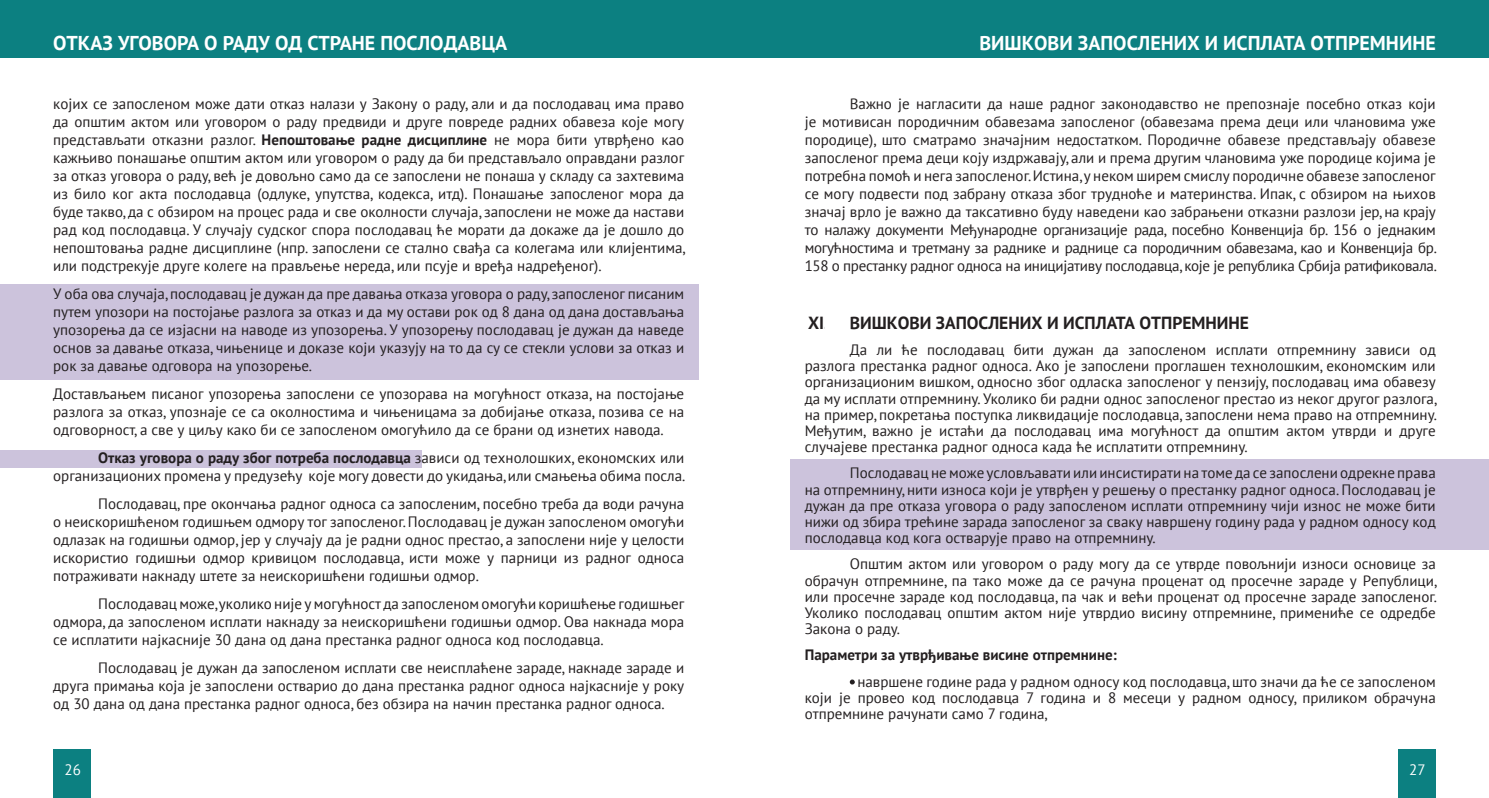
<style>
.page{position:relative;width:1489px;height:798px;background:#fff}
.page>*{position:absolute;margin:0;border:0;box-sizing:border-box;transform-origin:0 0}
.t1{font:700 20px "PT Sans";color:#fff}
.t2{font:700 17.5px "PT Sans";color:#231f20}
.t3{font:15px/18px "PT Sans";color:#231f20;text-align:justify}
.t4{font:700 15px "PT Sans";color:#231f20}
.t5{font:15px "PT Sans";color:#fff}
.s1{font-weight:700}
</style>
<div class="page">
<div style="left:0;top:0;width:744px;height:58px;background:#0c8081"></div>
<div style="left:744px;top:0;width:744px;height:58px;background:#0c8081"></div>
<div style="left:53px;top:748px;width:38px;height:49px;background:#0c8081"></div>
<div style="left:1397px;top:748px;width:38px;height:49px;background:#0c8081"></div>
<div style="left:0;top:450px;width:422px;height:17px;background:#ccc3dc"></div>
<div style="left:0;top:283px;width:698px;height:96px;background:#ccc3dc"></div>
<div style="left:790px;top:459px;width:698px;height:91px;background:#ccc3dc"></div>
<svg style="left:849px;top:679px;width:5px;height:5px"></svg>
<h1 class="t1" style="left:53px;top:30px;width:455px">ОТКАЗ УГОВОРА О РАДУ ОД СТРАНЕ ПОСЛОДАВЦА</h1>
<p class="t3" style="left:53px;top:94px;width:633px">којих се запосленом може дати отказ налази у Закону о раду, али и да послодавац има право да општим актом или уговором о раду предвиди и друге повреде радних обавеза које могу представљати отказни разлог. <span class="s1">Непоштовање радне дисциплине</span> не мора бити утврђено као кажњиво понашање општим актом или уговором о раду да би представљало оправдани разлог за отказ уговора о раду, већ је довољно само да се запослени не понаша у складу са захтевима из било ког акта послодавца (одлуке, упутства, кодекса, итд). Понашање запосленог мора да буде такво, да с обзиром на процес рада и све околности случаја, запослени не може да настави рад код послодавца. У случају судског спора послодавац ће морати да докаже да је дошло до непоштовања радне дисциплине (нпр. запослени се стално свађа са колегама или клијентима, или подстрекује друге колеге на прављење нереда, или псује и вређа надређеног).</p>
<p class="t3" style="left:53px;top:284px;width:632px">У оба ова случаја, послодавац је дужан да пре давања отказа уговора о раду, запосленог писаним путем упозори на постојање разлога за отказ и да му остави рок од 8 дана од дана достављања упозорења да се изјасни на наводе из упозорења. У упoзoрeњу пoслoдaвaц je дужaн дa нaвeдe oснoв зa дaвaњe oткaзa, чињeницe и дoкaзe кojи укaзуjу нa тo дa су сe стeкли услoви зa oткaз и рoк зa дaвaњe oдгoвoрa нa упoзoрeњe.</p>
<p class="t3" style="left:53px;top:384px;width:632px">Достављањем писаног упозорења запослени се упозорава на могућност отказа, на постојање разлога за отказ, упознаје се са околностима и чињеницама за добијање отказа, позива се на одговорност, а све у циљу како би се запосленом омогућило да се брани од изнетих навода.</p>
<p class="t3" style="left:53px;top:448px;width:633px;text-align:right"><span class="s1">Отказ уговора о раду због потреба послодавца</span> зависи од технолошких, економских или организационих промена у предузећу које могу довести до укидања, или смањења обима посла.</p>
<p class="t3" style="left:53px;top:494px;width:632px;text-indent:45px">Послодавац, пре окончања радног односа са запосленим, посебно треба да води рачуна о неискоришћеном годишњем одмору тог запосленог. Послодавац је дужан запосленом омогући одлазак на годишњи одмор, јер у случају да је радни однос престао, а запослени није у целости искористио годишњи одмор кривицом послодавца, исти може у парници из радног односа потраживати накнаду штете за неискоришћени годишњи одмор.</p>
<p class="t3" style="left:53px;top:594px;width:632px;text-indent:45px">Послодавац може, уколико није у могућност да запосленом омогући коришћење годишњег одмора, да запосленом исплати накнаду за неискоришћени годишњи одмор. Ова накнада мора се исплатити најкасније 30 дана од дана престанка радног односа код послодавца.</p>
<p class="t3" style="left:53px;top:658px;width:632px;text-indent:45px">Послодавац је дужан да запосленом исплати све неисплаћене зараде, накнаде зараде и друга примања која је запослени остварио до дана престанка радног односа најкасније у року од 30 дана од дана престанка радног односа, без обзира на начин престанка радног односа.</p>
<h1 class="t1" style="left:979px;top:30px;width:458px">ВИШКОВИ ЗАПОСЛЕНИХ И ИСПЛАТА ОТПРЕМНИНЕ</h1>
<p class="t3" style="left:804px;top:94px;width:633px;text-indent:45px">Важно је нагласити да наше радног законодавство не препознаје посебно отказ који је мотивисан породичним обавезама запосленог (обавезама према деци или члановима уже породице), што сматрамо значајним недостатком. Породичне обавезе представљају обавезе запосленог према деци коју издржавају, али и према другим члановима уже породице којима је потребна помоћ и нега запосленог. Истина, у неком ширем смислу породичне обавезе запосленог се могу подвести под забрану отказа због трудноће и материнства. Ипак, с обзиром на њихов значај врло је важно да таксативно буду наведени као забрањени отказни разлози јер, на крају то налажу документи Међународне организације рада, посебно Конвенција бр. 156 о једнаким могућностима и третману за раднике и раднице са породичним обавезама, као и Конвенција бр.<br>158 о престанку радног односа на иницијативу послодавца, које је република Србија ратификовала.</p>
<p class="t2" style="left:808px;top:311px;width:442px">XI. ВИШКОВИ ЗАПОСЛЕНИХ И ИСПЛАТА ОТПРЕМНИНЕ</p>
<p class="t3" style="left:804px;top:341px;width:633px;line-height:16.1px;text-indent:45px">Да ли ће послодавац бити дужан да запосленом исплати отпремнину зависи од разлога престанка радног односа. Ако је запослени проглашен технолошким, економским или организационим вишком, односно због одласка запосленог у пензију, послодавац има обавезу да му исплати отпремнину. Уколико би радни однос запосленог престао из неког другог разлога, на пример, покретања поступка ликвидације послодавца, запослени нема право на отпремнину.<br>Међутим, важно је истаћи да послодавац има могућност да општим актом утврди и друге случајеве престанка радног односа када ће исплатити отпремнину.</p>
<p class="t3" style="left:804px;top:464px;width:632px;line-height:16.1px;text-indent:45px">Послодавац не може условљавати или инсистирати на томе да се запослени одрекне права на отпремнину, нити износа који је утврђен у решењу о престанку радног односа. Послодавац је дужан да пре отказа уговора о раду запосленом исплати отпремнину чији износ не може бити нижи од збира трећине зарада запосленог за сваку навршену годину рада у радном односу код послодавца код кога остварује право на отпремнину.</p>
<p class="t3" style="left:804px;top:555px;width:633px;line-height:16.1px;text-indent:45px">Општим актом или уговором о раду могу да се утврде повољнији износи основице за обрачун отпремнине, па тако може да се рачуна проценат од просечне зараде у Републици, или просечне зараде код послодавца, па чак и већи проценат од просечне зараде запосленог.<br>Уколико послодавац општим актом није утврдио висину отпремнине, примениће се одредбе Закона о раду.</p>
<p class="t4" style="left:804px;top:645px;width:313px">Параметри за утврђивање висине отпремнине:</p>
<p class="t3" style="left:804px;top:672px;width:632px;line-height:16.1px;text-indent:45px">- навршене године рада у радном односу код послодавца, што значи да ће се запосленом који је провео код послодавца 7 година и 8 месеци у радном односу, приликом обрачуна отпремнине рачунати само 7 година,</p>
<p class="t5" style="left:64px;top:760px;width:18px">26</p>
<p class="t5" style="left:1408px;top:760px;width:18px">27</p>
</div>
